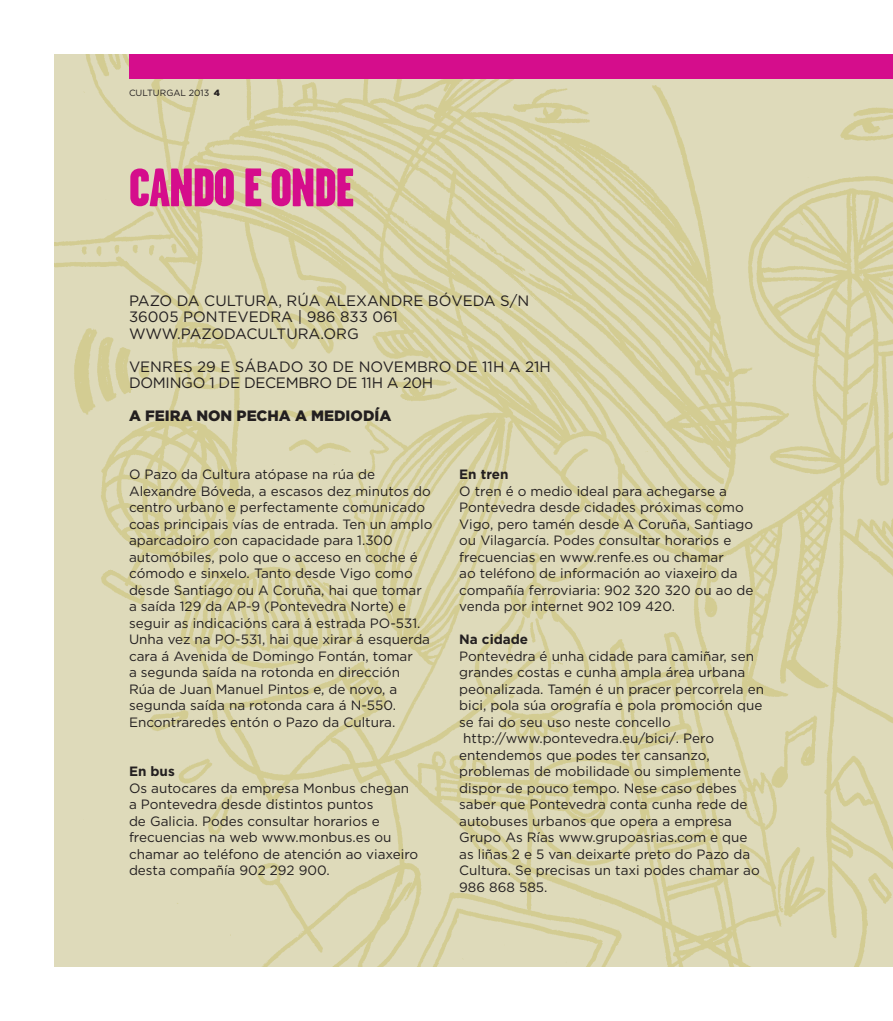
<style>
.page{position:relative;width:893px;height:1021px;background:#fff}
.page>*{position:absolute;margin:0;border:0;box-sizing:border-box;transform-origin:0 0}
.t1{font:900 54px "Garage Gothic";letter-spacing:-.025em;color:#d50d8c}
.t2{font:15px "Gotham";color:#231f20}
.t3{font:900 15px "Gotham";color:#231f20}
.t4{font:13.5px/16.5px "Gotham";color:#231f20}
.t5{font:700 13.5px "Gotham";color:#231f20}
.t6{font:9px "Gotham";color:#231f20}
.s1{font-weight:900}
</style>
<div class="page">
<img style="left:54px;top:54px;width:839px;height:912px">
<div style="left:129px;top:54px;width:764px;height:25px;background:#d50d8c"></div>
<p class="t6" style="left:129px;top:88px;width:92px">CULTURGAL 2013 <span class="s1">4</span></p>
<h1 class="t1" style="left:129px;top:158px;width:227px">CANDO E ONDE</h1>
<p class="t2" style="left:129px;top:292px;width:98px">Pazo da Cultura</p>
<p class="t2" style="left:278px;top:292px;width:249px">, Rúa Alexan dre Bóve da s/n</p>
<p class="t2" style="left:129px;top:309px;width:76px">36005 Ponteve</p>
<p class="t2" style="left:259px;top:309px;width:141px">dra | 986 833 061</p>
<p class="t2" style="left:129px;top:325px;width:118px">www.pazo dacultura</p>
<p class="t2" style="left:320px;top:325px;width:16px">.org</p>
<p class="t2" style="left:129px;top:358px;width:23px">Venre</p>
<p class="t2" style="left:183px;top:358px;width:188px">s 29 e Sábado 30 de novembro</p>
<p class="t2" style="left:456px;top:358px;width:97px">de 11h a 21h</p>
<p class="t2" style="left:129px;top:375px;width:12px">Domingo</p>
<p class="t2" style="left:209px;top:375px;width:58px">1 de decembro</p>
<p class="t2" style="left:336px;top:375px;width:99px">de 11h a 20h</p>
<p class="t3" style="left:129px;top:407px;width:261px">A FEIRA NON PECHA A MEDIODÍA</p>
<p class="t4" style="left:129px;top:466px;width:305px">O Pazo da Cultura atópase na rúa de Alexandre Bóveda, a escasos dez minutos do centro urbano e perfectamente comunicado coas principais vías de entrada. Ten un amplo aparcadoiro con capacidade para 1.300 automóbiles, polo que o acceso en coche é cómodo e sinxelo. Tanto desde Vigo como desde Santiago ou A Coruña, hai que tomar a saída 129 da AP-9 (Pontevedra Norte) e seguir as indicacións cara á estrada PO-531.<br>Unha vez na PO-531, hai que xirar á esquerda cara á Avenida de Domingo Fontán, tomar<br>a segunda saída na rotonda en dirección<br>Rúa de Juan Manuel Pintos e, de novo, a segunda saída na rotonda cara á N-550.<br>Encontraredes entón o Pazo da Cultura.</p>
<p class="t5" style="left:129px;top:763px;width:47px">En bus</p>
<p class="t4" style="left:129px;top:779px;width:291px">Os autocares da empresa Monbus chegan a Pontevedra desde distintos puntos<br>de Galicia. Podes consultar horarios e frecuencias na web www.monbus.es ou chamar ao teléfono de atención ao viaxeiro desta compañía 902 292 900.</p>
<p class="t5" style="left:459px;top:466px;width:51px">En tren</p>
<p class="t4" style="left:459px;top:482px;width:296px">O tren é o medio ideal para achegarse a Pontevedra desde cidades próximas como Vigo, pero tamén desde A Coruña, Santiago ou Vilagarcía. Podes consultar horarios e frecuencias en www.renfe.es ou chamar<br>ao teléfono de información ao viaxeiro da compañía ferroviaria: 902 320 320 ou ao de venda por internet 902 109 420.</p>
<p class="t5" style="left:459px;top:631px;width:70px">Na cidade</p>
<p class="t4" style="left:459px;top:647px;width:306px">Pontevedra é unha cidade para camiñar, sen grandes costas e cunha ampla área urbana peonalizada. Tamén é un pracer percorrela en bici, pola súa orografía e pola promoción que se fai do seu uso neste concello http://www.pontevedra.eu/bici/. Pero entendemos que podes ter cansanzo, problemas de mobilidade ou simplemente dispor de pouco tempo. Nese caso debes saber que Pontevedra conta cunha rede de autobuses urbanos que opera a empresa Grupo As Rías www.grupoasrias.com e que as liñas 2 e 5 van deixarte preto do Pazo da Cultura. Se precisas un taxi podes chamar ao 986 868 585.</p>
</div>
